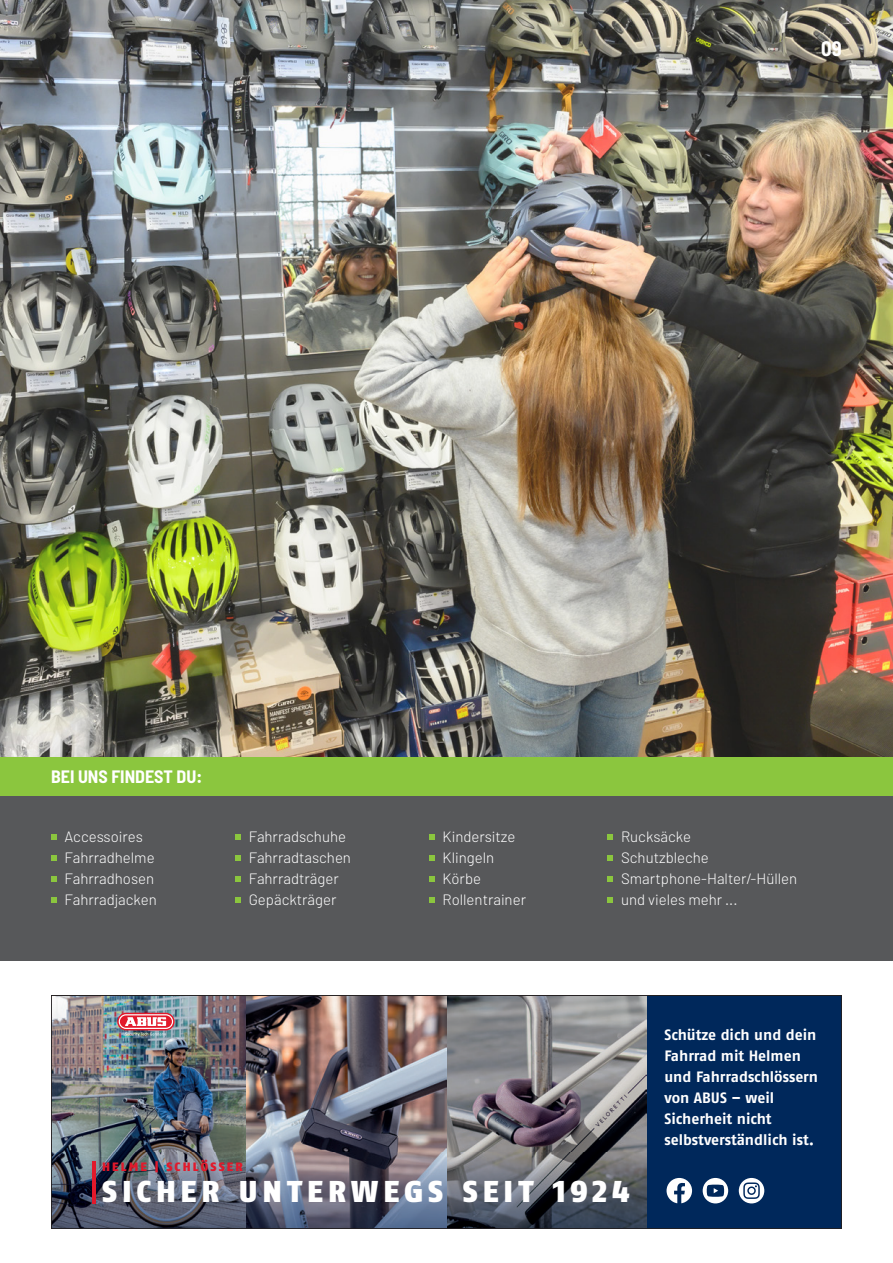
<style>
.page{position:relative;width:893px;height:1263px;background:#fff}
.page>*{position:absolute;margin:0;border:0;box-sizing:border-box;transform-origin:0 0}
.t1{font:900 30.15px "ABUS Fago Pro";letter-spacing:.16em;color:#fff}
.Jahreszahl_2{font:700 semi-condensed 21px "Barlow";color:#fff}
.Zwischenhead_neu{font:700 semi-condensed 18px "Barlow";color:#fff}
.Bullits_neg{font:300 15px "Barlow";color:#fff}
.t2{font:700 15px/21px "ABUS Fago Pro";color:#fff}
.t3{font:900 12.15px "ABUS Fago Pro";letter-spacing:.185em;color:#e2192b}
</style>
<div class="page">
<img style="left:0;top:0;width:893px;height:758px">
<div style="left:0;top:758px;width:893px;height:203px;background:#57585a"></div>
<div style="left:0;top:758px;width:893px;height:38px;background:#8bc63e"></div>
<svg style="left:51px;top:834px;width:5px;height:5px"></svg>
<svg style="left:51px;top:855px;width:5px;height:5px"></svg>
<svg style="left:51px;top:876px;width:5px;height:5px"></svg>
<svg style="left:51px;top:897px;width:5px;height:5px"></svg>
<div style="left:51px;top:995px;width:791px;height:234px;background:#00285b"></div>
<img style="left:53px;top:997px;width:593px;height:230px">
<hr style="left:92px;top:1161px;width:4px;height:42px;background:#e2192b">
<svg style="left:117px;top:1013px;width:58px;height:17px"></svg>
<svg style="left:119px;top:1014px;width:54px;height:22px"></svg>
<svg style="left:666px;top:1178px;width:26px;height:25px"></svg>
<svg style="left:739px;top:1178px;width:25px;height:25px"></svg>
<svg style="left:703px;top:1178px;width:25px;height:25px"></svg>
<div style="left:51px;top:995px;width:791px;height:234px;border:1px solid #231f20"></div>
<svg style="left:235px;top:834px;width:5px;height:5px"></svg>
<svg style="left:235px;top:855px;width:5px;height:5px"></svg>
<svg style="left:235px;top:876px;width:5px;height:5px"></svg>
<svg style="left:235px;top:897px;width:5px;height:5px"></svg>
<svg style="left:429px;top:834px;width:5px;height:5px"></svg>
<svg style="left:429px;top:855px;width:5px;height:5px"></svg>
<svg style="left:429px;top:876px;width:5px;height:5px"></svg>
<svg style="left:429px;top:897px;width:5px;height:5px"></svg>
<svg style="left:607px;top:834px;width:6px;height:5px"></svg>
<svg style="left:607px;top:855px;width:6px;height:5px"></svg>
<svg style="left:607px;top:876px;width:6px;height:5px"></svg>
<svg style="left:607px;top:897px;width:6px;height:5px"></svg>
<p class="Jahreszahl_2" style="left:821px;top:35px;width:22px">09</p>
<p class="Zwischenhead_neu" style="left:51px;top:765px;width:153px">BEI UNS FINDEST DU:</p>
<p class="Bullits_neg" style="left:65px;top:827px;width:80px">Accessoires</p>
<p class="Bullits_neg" style="left:65px;top:848px;width:92px">Fahrradhelme</p>
<p class="Bullits_neg" style="left:65px;top:869px;width:91px">Fahrradhosen</p>
<p class="Bullits_neg" style="left:65px;top:890px;width:94px">Fahrradjacken</p>
<p class="Bullits_neg" style="left:249px;top:827px;width:99px">Fahrradschuhe</p>
<p class="Bullits_neg" style="left:249px;top:848px;width:104px">Fahrradtaschen</p>
<p class="Bullits_neg" style="left:249px;top:869px;width:91px">Fahrradträger</p>
<p class="Bullits_neg" style="left:249px;top:890px;width:89px">Gepäckträger</p>
<p class="Bullits_neg" style="left:443px;top:827px;width:74px">Kindersitze</p>
<p class="Bullits_neg" style="left:443px;top:848px;width:53px">Klingeln</p>
<p class="Bullits_neg" style="left:443px;top:869px;width:40px">Körbe</p>
<p class="Bullits_neg" style="left:443px;top:890px;width:85px">Rollentrainer</p>
<p class="Bullits_neg" style="left:621px;top:827px;width:71px">Rucksäcke</p>
<p class="Bullits_neg" style="left:621px;top:848px;width:89px">Schutzbleche</p>
<p class="Bullits_neg" style="left:621px;top:869px;width:178px">Smartphone-Halter/-Hüllen</p>
<p class="Bullits_neg" style="left:621px;top:890px;width:118px">und vieles mehr ...</p>
<p class="t2" style="left:664px;top:1024px;width:155px">Schütze dich und dein<br>Fahrrad mit Helmen und Fahrradschlössern von ABUS – weil<br>Sicherheit nicht selbstverständlich ist.</p>
<p class="t3" style="left:102px;top:1160px;width:142px">HELME | SCHLÖSSER</p>
<p class="t1" style="left:102px;top:1173px;width:528px">SICHER UNTERWEGS SEIT 1924</p>
</div>
